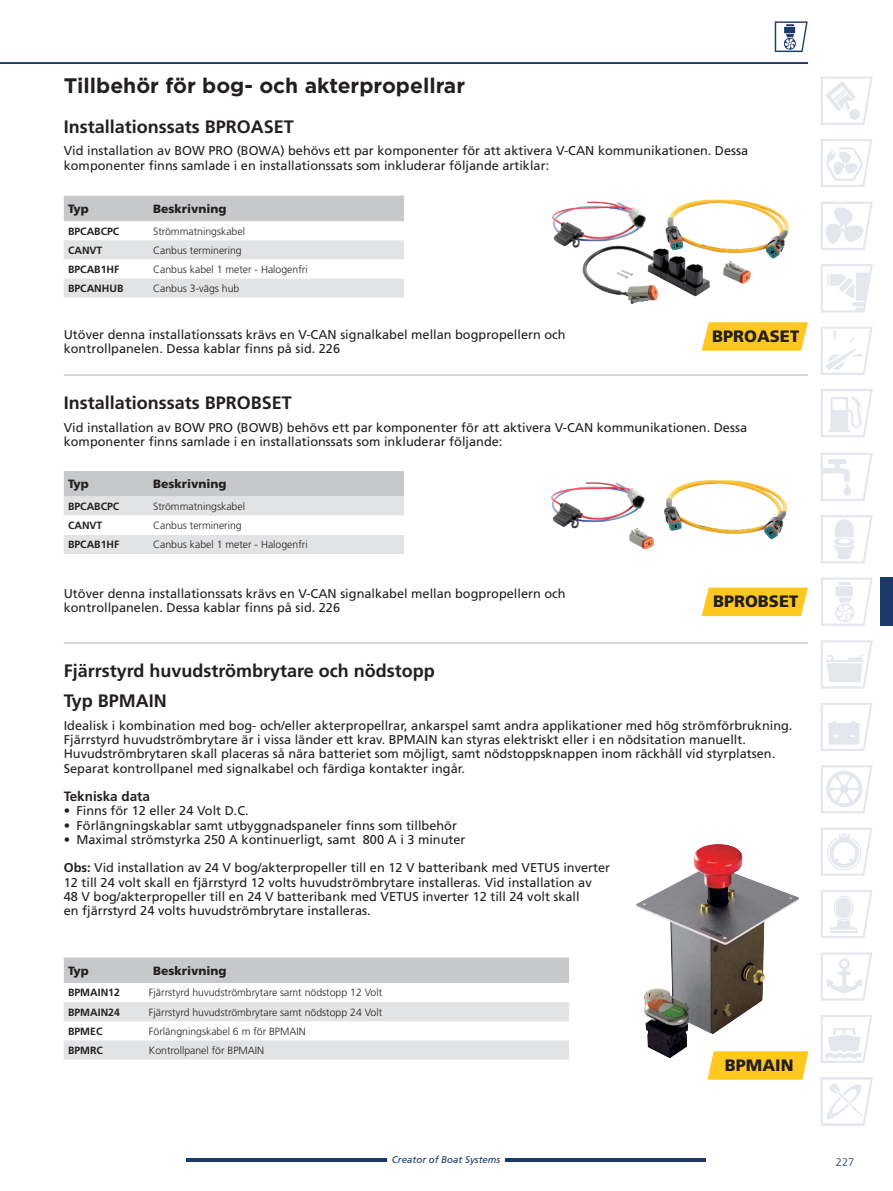
<style>
.page{position:relative;width:893px;height:1191px;background:#fff}
.page>*{position:absolute;margin:0;border:0;box-sizing:border-box;transform-origin:0 0}
.t1{font:700 21px "Gotham";color:#231f20}
.t2{font:700 18px/30px "Frutiger LT Std";color:#231f20}
.t3{font:900 16.5px "Frutiger LT Std";color:#231f20}
.t4{font:700 13.5px "Frutiger LT Std";color:#231f20}
.t5{font:12.75px/14.2px "Frutiger LT Std";color:#231f20}
.t6{font:900 12px "Frutiger LT Std";color:#231f20}
.t7{font:300 10.95px "Frutiger LT Std";color:#1b3a6a}
.t8{font:300 10.5px "Frutiger LT Std";color:#231f20}
.t9{font:700 10.5px "Frutiger LT Std";color:#231f20}
.t10{font:italic 9.75px "Frutiger LT Std";color:#1b3a6a}
.s1{font-weight:700}
</style>
<div class="page">
<div style="left:0;top:62px;width:808px;height:2px;border:1px solid #1b3a6a"></div>
<svg style="left:775px;top:21px;width:33px;height:31px"></svg>
<div style="left:880px;top:577px;width:13px;height:48px;background:#1b3a6a"></div>
<hr style="left:186px;top:1158px;width:201px;height:4px;background:#1b3a6a">
<hr style="left:506px;top:1158px;width:200px;height:4px;background:#1b3a6a">
<svg style="left:821px;top:890px;width:52px;height:48px"></svg>
<svg style="left:821px;top:264px;width:52px;height:48px"></svg>
<svg style="left:821px;top:77px;width:52px;height:48px"></svg>
<div style="left:849px;top:109px;width:11px;height:11px;background:#e4e7ed;border-radius:50%"></div>
<svg style="left:821px;top:389px;width:52px;height:48px"></svg>
<svg style="left:821px;top:326px;width:52px;height:49px"></svg>
<svg style="left:821px;top:453px;width:52px;height:48px"></svg>
<svg style="left:821px;top:515px;width:52px;height:48px"></svg>
<svg style="left:821px;top:577px;width:52px;height:49px"></svg>
<svg style="left:821px;top:640px;width:52px;height:48px"></svg>
<svg style="left:821px;top:703px;width:52px;height:48px"></svg>
<svg style="left:821px;top:765px;width:52px;height:48px"></svg>
<svg style="left:821px;top:828px;width:51px;height:47px"></svg>
<svg style="left:821px;top:952px;width:51px;height:48px"></svg>
<svg style="left:821px;top:1015px;width:51px;height:48px"></svg>
<svg style="left:821px;top:202px;width:52px;height:48px"></svg>
<svg style="left:821px;top:139px;width:51px;height:48px"></svg>
<svg style="left:821px;top:1077px;width:52px;height:48px"></svg>
<img style="left:636px;top:844px;width:163px;height:214px">
<svg style="left:707px;top:1051px;width:101px;height:28px;background:#ffcb2f"></svg>
<img style="left:552px;top:199px;width:237px;height:105px">
<img style="left:551px;top:480px;width:236px;height:70px">
<svg style="left:702px;top:322px;width:106px;height:29px;background:#ffcc31"></svg>
<svg style="left:702px;top:587px;width:106px;height:29px;background:#ffcc32"></svg>
<hr style="left:64px;top:642px;width:744px;height:2px;background:#c7c8ca">
<div style="left:64px;top:957px;width:505px;height:26px;background:#c7c8ca"></div>
<svg style="left:64px;top:1002px;width:505px;height:57px"></svg>
<div style="left:64px;top:196px;width:340px;height:25px;background:#c7c8ca"></div>
<svg style="left:64px;top:240px;width:340px;height:58px"></svg>
<svg style="left:64px;top:471px;width:340px;height:83px"></svg>
<hr style="left:64px;top:374px;width:744px;height:2px;background:#c7c8ca">
<h1 class="t1" style="left:64px;top:72px;width:403px">Tillbehör för bog- och akterpropellrar</h1>
<h2 class="t2" style="left:64px;top:111px;width:232px">Installationssats BPROASET</h2>
<p class="t5" style="left:64px;top:144px;width:686px">Vid installation av BOW PRO (BOWA) behövs ett par komponenter för att aktivera V-CAN kommunikationen. Dessa komponenter finns samlade i en installationssats som inkluderar följande artiklar:</p>
<p class="t6" style="left:68px;top:201px;width:22px">Typ</p>
<p class="t6" style="left:153px;top:201px;width:75px">Beskrivning</p>
<p class="t9" style="left:68px;top:225px;width:53px">BPCABCPC</p>
<p class="t8" style="left:153px;top:225px;width:93px">Strömmatningskabel</p>
<p class="t9" style="left:68px;top:244px;width:36px">CANVT</p>
<p class="t8" style="left:153px;top:244px;width:90px">Canbus terminering</p>
<p class="t9" style="left:68px;top:263px;width:53px">BPCAB1HF</p>
<p class="t8" style="left:153px;top:263px;width:156px">Canbus kabel 1 meter - Halogenfri</p>
<p class="t9" style="left:68px;top:282px;width:57px">BPCANHUB</p>
<p class="t8" style="left:153px;top:282px;width:88px">Canbus 3-vägs hub</p>
<p class="t5" style="left:64px;top:327px;width:503px">Utöver denna installationssats krävs en V-CAN signalkabel mellan bogpropellern och kontrollpanelen. Dessa kablar finns på sid. 226</p>
<p class="t3" style="left:712px;top:326px;width:89px">BPROASET</p>
<h2 class="t2" style="left:64px;top:388px;width:230px">Installationssats BPROBSET</h2>
<p class="t5" style="left:64px;top:420px;width:685px">Vid installation av BOW PRO (BOWB) behövs ett par komponenter för att aktivera V-CAN kommunikationen. Dessa komponenter finns samlade i en installationssats som inkluderar följande:</p>
<p class="t6" style="left:68px;top:477px;width:22px">Typ</p>
<p class="t6" style="left:153px;top:477px;width:75px">Beskrivning</p>
<p class="t9" style="left:68px;top:500px;width:53px">BPCABCPC</p>
<p class="t8" style="left:153px;top:500px;width:93px">Strömmatningskabel</p>
<p class="t9" style="left:68px;top:519px;width:36px">CANVT</p>
<p class="t8" style="left:153px;top:519px;width:90px">Canbus terminering</p>
<p class="t9" style="left:68px;top:538px;width:53px">BPCAB1HF</p>
<p class="t8" style="left:153px;top:539px;width:156px">Canbus kabel 1 meter - Halogenfri</p>
<p class="t5" style="left:64px;top:586px;width:503px">Utöver denna installationssats krävs en V-CAN signalkabel mellan bogpropellern och kontrollpanelen. Dessa kablar finns på sid. 226</p>
<p class="t3" style="left:713px;top:592px;width:87px">BPROBSET</p>
<h2 class="t2" style="left:64px;top:656px;width:373px">Fjärrstyrd huvudströmbrytare och nödstopp<br>Typ BPMAIN</h2>
<p class="t5" style="left:64px;top:718px;width:730px">Idealisk i kombination med bog- och/eller akterpropellrar, ankarspel samt andra applikationer med hög strömförbrukning.<br>Fjärrstyrd huvudströmbrytare är i vissa länder ett krav. BPMAIN kan styras elektriskt eller i en nödsitation manuellt.<br>Huvudströmbrytaren skall placeras så nära batteriet som möjligt, samt nödstoppsknappen inom räckhåll vid styrplatsen.<br>Separat kontrollpanel med signalkabel och färdiga kontakter ingår.</p>
<p class="t4" style="left:64px;top:788px;width:88px">Tekniska data</p>
<p class="t5" style="left:64px;top:804px;width:187px">• Finns för 12 eller 24 Volt D.C.</p>
<p class="t5" style="left:64px;top:818px;width:395px">• Förlängningskablar samt utbyggnadspaneler finns som tillbehör</p>
<p class="t5" style="left:64px;top:832px;width:403px">• Maximal strömstyrka 250 A kontinuerligt, samt 800 A i 3 minuter</p>
<p class="t5" style="left:64px;top:861px;width:548px"><span class="s1">Obs:</span> Vid installation av 24 V bog/akterpropeller till en 12 V batteribank med VETUS inverter 12 till 24 volt skall en fjärrstyrd 12 volts huvudströmbrytare installeras. Vid installation av<br>48 V bog/akterpropeller till en 24 V batteribank med VETUS inverter 12 till 24 volt skall<br>en fjärrstyrd 24 volts huvudströmbrytare installeras.</p>
<p class="t6" style="left:68px;top:963px;width:22px">Typ</p>
<p class="t6" style="left:153px;top:963px;width:75px">Beskrivning</p>
<p class="t9" style="left:68px;top:986px;width:53px">BPMAIN12</p>
<p class="t8" style="left:149px;top:987px;width:235px">Fjärrstyrd huvudströmbrytare samt nödstopp 12 Volt</p>
<p class="t9" style="left:68px;top:1005px;width:53px">BPMAIN24</p>
<p class="t8" style="left:149px;top:1006px;width:235px">Fjärrstyrd huvudströmbrytare samt nödstopp 24 Volt</p>
<p class="t9" style="left:68px;top:1025px;width:36px">BPMEC</p>
<p class="t8" style="left:149px;top:1025px;width:158px">Förlängningskabel 6 m för BPMAIN</p>
<p class="t9" style="left:68px;top:1044px;width:36px">BPMRC</p>
<p class="t8" style="left:149px;top:1044px;width:117px">Kontrollpanel för BPMAIN</p>
<p class="t3" style="left:725px;top:1055px;width:70px">BPMAIN</p>
<p class="t10" style="left:392px;top:1153px;width:110px">Creator of Boat Systems</p>
<p class="t7" style="left:836px;top:1155px;width:20px">227</p>
</div>
